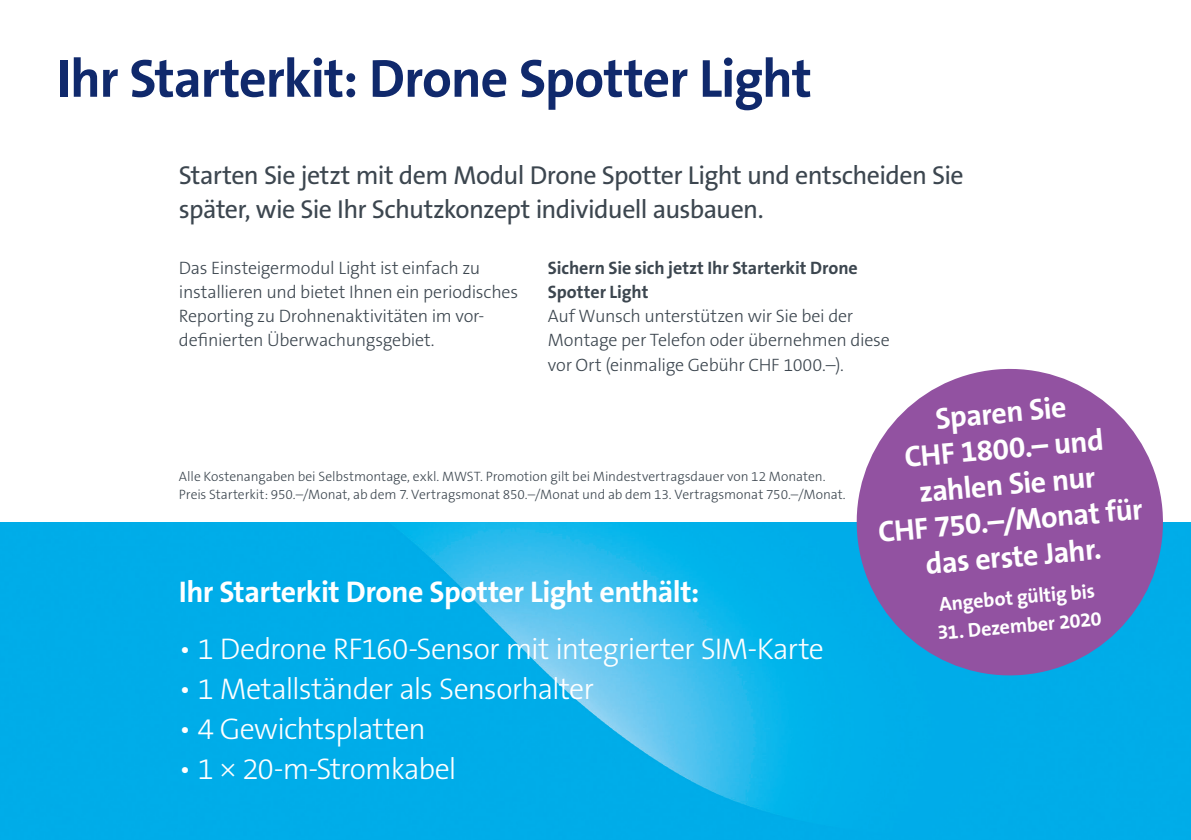
<style>
.page{position:relative;width:1191px;height:840px;background:#fff}
.page>*{position:absolute;margin:0;border:0;box-sizing:border-box;transform-origin:0 0}
.t1{font:700 54px "The Sans B W7";letter-spacing:-.02em;color:#10296c}
.t2{font:300 30px "The Sans B W3";letter-spacing:-.03em;color:#fff}
.t3{font:700 30px/36px "The Sans B W7";letter-spacing:-.02em;color:#fff;text-align:center}
.t4{font:26px/34px "The Sans B W5 Plain";letter-spacing:-.025em;color:#3c464f}
.t5{font:700 20px "The Sans B W7";color:#fff}
.t6{font:300 18px/24px "The Sans B W3";letter-spacing:-.015em;color:#3c464f}
.t7{font:700 18px/24px "The Sans B W7";letter-spacing:-.005em;color:#3c464f}
.t8{font:300 13.6px/18px "The Sans B W3";letter-spacing:-.005em;color:#3c464f}
</style>
<div class="page">
<img style="left:0;top:522px;width:1191px;height:317px">
<svg style="left:850px;top:368px;width:319px;height:313px;background:#8b73b6"></svg>
<h1 class="t1" style="left:57px;top:44px;width:757px">Ihr Starterkit: Drone Spotter Light</h1>
<h3 class="t4" style="left:179px;top:158px;width:786px">Starten Sie jetzt mit dem Modul Drone Spotter Light und entscheiden Sie später, wie Sie Ihr Schutzkonzept individuell ausbauen.</h3>
<p class="t6" style="left:179px;top:256px;width:341px">Das Einsteigermodul Light ist einfach zu installieren und bietet Ihnen ein periodisches Reporting zu Drohnenaktivitäten im vor&shy;definierten Überwachungsgebiet.</p>
<p class="t7" style="left:548px;top:256px;width:311px">Sichern Sie sich jetzt Ihr Starterkit Drone<br>Spotter Light</p>
<p class="t6" style="left:548px;top:304px;width:343px">Auf Wunsch unterstützen wir Sie bei der<br>Montage per Telefon oder übernehmen diese vor Ort (einmalige Gebühr CHF 1000.–).</p>
<p class="t8" style="left:179px;top:467px;width:668px">Alle Kostenangaben bei Selbstmontage, exkl. MWST. Promotion gilt bei Mindestvertragsdauer von 12 Monaten.<br>Preis Starterkit: 950.–/Monat, ab dem 7. Vertragsmonat 850.–/Monat und ab dem 13. Vertragsmonat 750.–/Monat.</p>
<h2 class="t3" style="left:179px;top:573px;width:522px">Ihr Starterkit Drone Spotter Light enthält:</h2>
<h2 class="t2" style="left:179px;top:629px;width:646px">• 1 Dedrone RF160-Sensor mit integrierter SIM-Karte</h2>
<h2 class="t2" style="left:179px;top:669px;width:416px">• 1 Metallständer als Sensorhalter</h2>
<h2 class="t2" style="left:179px;top:709px;width:248px">• 4 Gewichtsplatten</h2>
<h2 class="t2" style="left:179px;top:749px;width:279px">• 1 × 20-m-Stromkabel</h2>
<h2 class="t3" style="left:867px;top:406px;width:267px;rotate:-5deg">Sparen Sie<br>CHF 1800.– und zahlen Sie nur<br>CHF 750.–/Monat für das erste Jahr.</h2>
<p class="t5" style="left:938px;top:591px;width:158px;rotate:-5deg">Angebot gültig bis</p>
<p class="t5" style="left:936px;top:619px;width:166px;rotate:-5deg">31. Dezember 2020</p>
</div>
